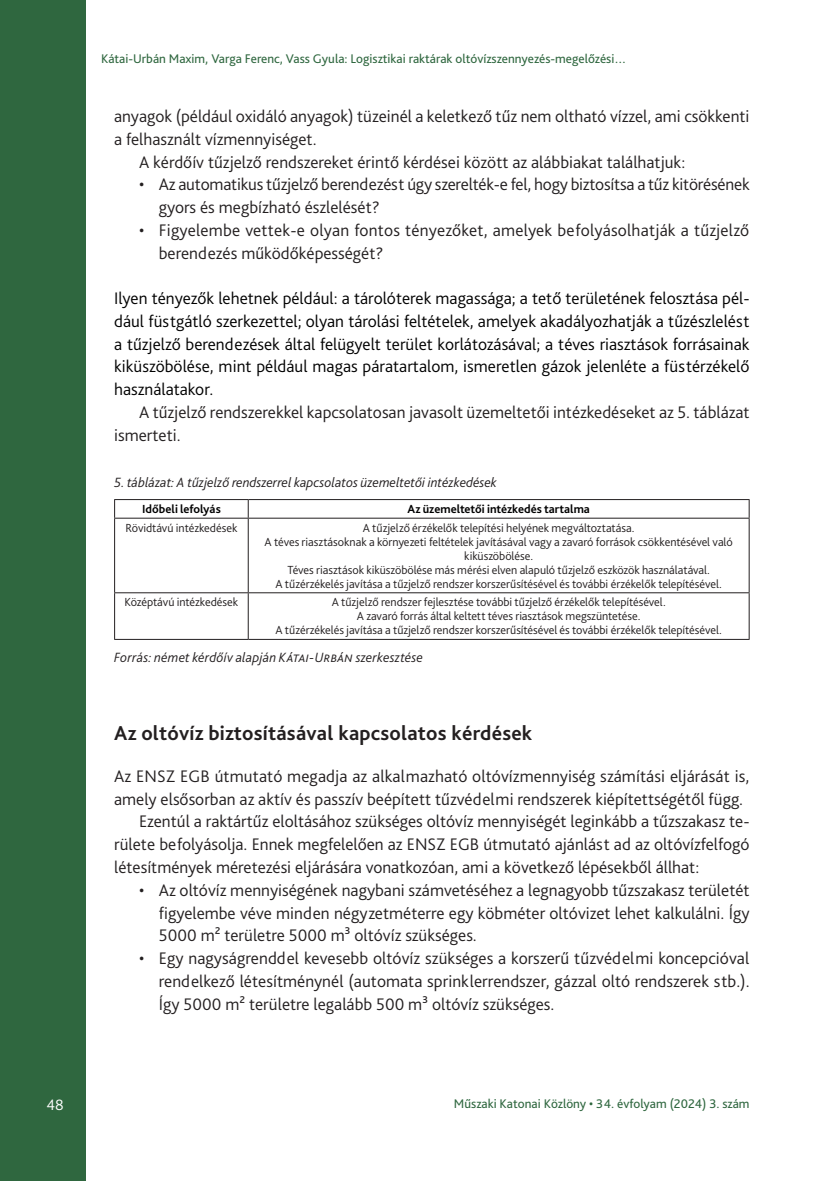
<style>
.page{position:relative;width:834px;height:1181px;background:#fff}
.page>*{position:absolute;margin:0;border:0;box-sizing:border-box;transform-origin:0 0}
.Címsor_1{font:700 21px "Bliss Pro";letter-spacing:.01em;color:#231f20}
.Szöveg{font:300 17.5px/22.8px "Bliss Pro";color:#231f20}
.Szöveg_1st___3_mm{font:300 17.5px/22.8px "Bliss Pro";color:#000;text-align:justify}
.Szöveg_1st{font:300 17.5px/22.8px "Bliss Pro";letter-spacing:.005em;color:#231f20}
.t1{font:300 15.75px "Bliss Pro";color:#fff}
.táblázat{font:italic 300 14px "Bliss Pro";color:#231f20}
.tábla_forrás{font:italic 300 14px "Bliss Pro";letter-spacing:.015em;color:#231f20}
.t2{font:13.12px "Bliss Pro";color:#2f673f}
._7_3__Tábla_tartalma_2{font:300 12.25px/14px "Bliss Pro";letter-spacing:-.015em;color:#231f20;text-align:center}
._7_1__Tábla_fejléce{font:700 12.25px "Bliss Pro";color:#000}
</style>
<div class="page">
<div style="left:0;top:0;width:85px;height:1181px;background:#2f673f"></div>
<hr style="left:114px;top:499px;width:134px;height:1px;background:#231f20">
<svg style="left:114px;top:500px;width:1px;height:18px"></svg>
<hr style="left:248px;top:499px;width:501px;height:1px;background:#231f20">
<svg style="left:248px;top:500px;width:1px;height:18px"></svg>
<svg style="left:748px;top:500px;width:1px;height:18px"></svg>
<hr style="left:114px;top:518px;width:134px;height:1px;background:#231f20">
<hr style="left:114px;top:518px;width:1px;height:74px;background:#231f20">
<hr style="left:248px;top:518px;width:501px;height:1px;background:#231f20">
<hr style="left:248px;top:518px;width:1px;height:74px;background:#231f20">
<hr style="left:748px;top:518px;width:1px;height:74px;background:#231f20">
<hr style="left:114px;top:592px;width:134px;height:1px;background:#231f20">
<hr style="left:114px;top:593px;width:1px;height:46px;background:#231f20">
<hr style="left:248px;top:592px;width:501px;height:1px;background:#231f20">
<hr style="left:248px;top:593px;width:1px;height:46px;background:#231f20">
<hr style="left:748px;top:593px;width:1px;height:46px;background:#231f20">
<hr style="left:114px;top:639px;width:134px;height:1px;background:#231f20">
<hr style="left:248px;top:639px;width:501px;height:1px;background:#231f20">
<p class="t1" style="left:46px;top:1095px;width:19px">48</p>
<p class="t2" style="left:101px;top:50px;width:526px">Kátai-Urbán Maxim, Varga Ferenc, Vass Gyula: Logisztikai raktárak oltóvízszennyezés-megelőzési…</p>
<p class="Szöveg" style="left:114px;top:104px;width:636px">anyagok (például oxidáló anyagok) tüzeinél a keletkező tűz nem oltható vízzel, ami csökkenti a felhasznált vízmennyiséget.</p>
<p class="Szöveg" style="left:139px;top:150px;width:547px">A kérdőív tűzjelző rendszereket érintő kérdései között az alábbiakat találhatjuk:</p>
<p class="Szöveg" style="left:159px;top:173px;width:592px;text-indent:-20px">• Az automatikus tűzjelző berendezést úgy szerelték-e fel, hogy biztosítsa a tűz kitörésének gyors és megbízható észlelését?</p>
<p class="Szöveg" style="left:159px;top:218px;width:592px;text-indent:-20px">• Figyelembe vettek-e olyan fontos tényezőket, amelyek befolyásolhatják a tűzjelző berendezés működőképességét?</p>
<p class="Szöveg_1st___3_mm" style="left:114px;top:286px;width:636px">Ilyen tényezők lehetnek például: a tárolóterek magassága; a tető területének felosztása pél&shy;dául füstgátló szerkezettel; olyan tárolási feltételek, amelyek akadályozhatják a tűzészlelést a tűzjelző berendezések által felügyelt terület korlátozásával; a téves riasztások forrásainak kiküszöbölése, mint például magas páratartalom, ismeretlen gázok jelenléte a füstérzékelő használatakor.</p>
<p class="Szöveg" style="left:114px;top:400px;width:636px;text-indent:25px">A tűzjelző rendszerekkel kapcsolatosan javasolt üzemeltetői intézkedéseket az -5. táblázat ismerteti.</p>
<p class="táblázat" style="left:114px;top:474px;width:384px">5. táblázat: A tűzjelző rendszerrel kapcsolatos üzemeltetői intézkedések</p>
<p class="_7_1__Tábla_fejléce" style="left:142px;top:501px;width:80px">Időbeli lefolyás</p>
<p class="_7_1__Tábla_fejléce" style="left:407px;top:501px;width:184px">Az üzemeltetői intézkedés tartalma</p>
<p class="_7_3__Tábla_tartalma_2" style="left:125px;top:520px;width:113px">Rövidtávú intézkedések</p>
<p class="_7_3__Tábla_tartalma_2" style="left:363px;top:520px;width:273px">A tűzjelző érzékelők telepítési helyének megváltoztatása.</p>
<p class="_7_3__Tábla_tartalma_2" style="left:264px;top:534px;width:469px">A téves riasztásoknak a környezeti feltételek javításával vagy a zavaró források csökkentésével való kiküszöbölése.</p>
<p class="_7_3__Tábla_tartalma_2" style="left:287px;top:562px;width:424px">Téves riasztások kiküszöbölése más mérési elven alapuló tűzjelző eszközök használatával.</p>
<p class="_7_3__Tábla_tartalma_2" style="left:275px;top:576px;width:448px">A tűzérzékelés javítása a tűzjelző rendszer korszerűsítésével és további érzékelők telepítésével.</p>
<p class="_7_3__Tábla_tartalma_2" style="left:124px;top:595px;width:115px">Középtávú intézkedések</p>
<p class="_7_3__Tábla_tartalma_2" style="left:331px;top:595px;width:335px">A tűzjelző rendszer fejlesztése további tűzjelző érzékelők telepítésével.</p>
<p class="_7_3__Tábla_tartalma_2" style="left:357px;top:609px;width:285px">A zavaró forrás által keltett téves riasztások megszüntetése.</p>
<p class="_7_3__Tábla_tartalma_2" style="left:275px;top:623px;width:448px">A tűzérzékelés javítása a tűzjelző rendszer korszerűsítésével és további érzékelők telepítésével.</p>
<p class="tábla_forrás" style="left:114px;top:649px;width:310px">Forrás: német kérdőív alapján Kátai-Urbán szerkesztése</p>
<p class="Címsor_1" style="left:114px;top:720px;width:419px">Az oltóvíz biztosításával kapcsolatos kérdések</p>
<p class="Szöveg_1st" style="left:114px;top:764px;width:636px">Az ENSZ EGB útmutató megadja az alkalmazható oltóvízmennyiség számítási eljárását is, amely elsősorban az aktív és passzív beépített tűzvédelmi rendszerek kiépítettségétől függ.</p>
<p class="Szöveg" style="left:114px;top:810px;width:636px;text-align:justify;text-indent:25px">Ezentúl a raktártűz eloltásához szükséges oltóvíz mennyiségét leginkább a tűzszakasz te&shy;rülete befolyásolja. Ennek megfelelően az ENSZ EGB útmutató ajánlást ad az oltóvízfelfogó létesítmények méretezési eljárására vonatkozóan, ami a következő lépésekből állhat:</p>
<p class="Szöveg" style="left:159px;top:878px;width:592px;text-align:justify;text-indent:-20px">• Az oltóvíz mennyiségének nagybani számvetéséhez a legnagyobb tűzszakasz területét figyelembe véve minden négyzetméterre egy köbméter oltóvizet lehet kalkulálni. Így 5000 m² területre 5000 m³ oltóvíz szükséges.</p>
<p class="Szöveg" style="left:159px;top:946px;width:592px;text-align:justify;text-indent:-20px">• Egy nagyságrenddel kevesebb oltóvíz szükséges a korszerű tűzvédelmi koncepcióval rendelkező létesítménynél (automata sprinklerrendszer, gázzal oltó rendszerek stb.).<br>Így 5000 m² területre legalább 500 m³ oltóvíz szükséges.</p>
<p class="t2" style="left:454px;top:1095px;width:297px">Műszaki Katonai Közlöny • 34. évfolyam (2024) 3. szám</p>
</div>
